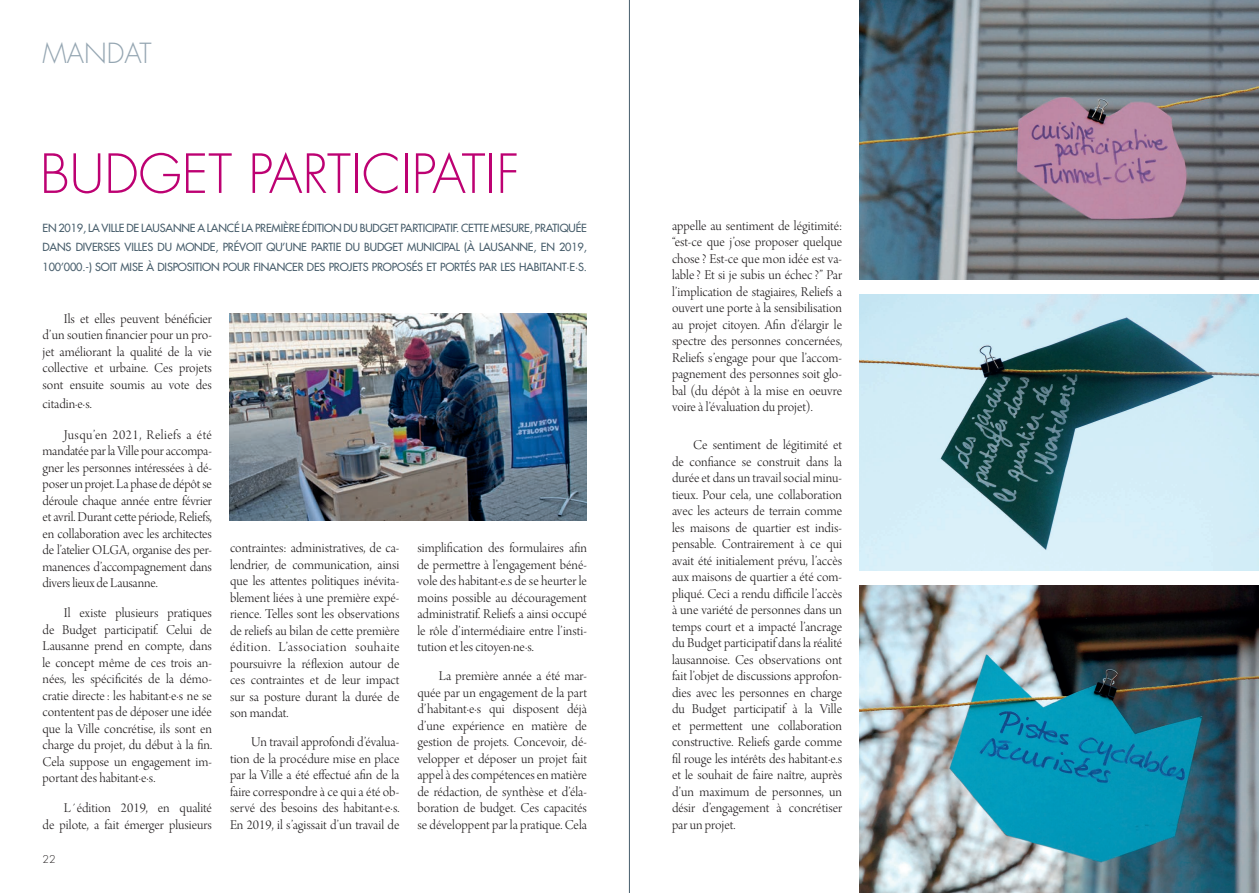
<style>
.page{position:relative;width:1259px;height:893px;background:#fff}
.page>*{position:absolute;margin:0;border:0;box-sizing:border-box;transform-origin:0 0}
.t1{font:300 52.5px "Futura";color:#bd0172}
.t2{font:300 27px "Futura";color:#95a6b2}
.t3{font:14.25px/16.5px "Arno Pro Light Display";color:#231f20;text-align:justify}
.t4{font:14.25px/30.2px "Arno Pro Light Display";letter-spacing:.03em;color:#231f20}
.t5{font:10.95px/19.5px "Futura";letter-spacing:-.015em;color:#475d6b;text-align:justify}
.t6{font:300 10.5px "Futura";color:#231f20}
.s1{font-style:inherit}
</style>
<div class="page">
<hr style="left:629px;top:0;width:1px;height:893px;background:#475d6b">
<img style="left:859px;top:295px;width:400px;height:275px">
<img style="left:859px;top:585px;width:400px;height:308px">
<img style="left:859px;top:0;width:400px;height:279px">
<img style="left:230px;top:313px;width:357px;height:208px">
<h2 class="t2" style="left:43px;top:37px;width:111px">MANDAT</h2>
<h1 class="t1" style="left:40px;top:142px;width:481px">BUDGET PARTICIPATIF</h1>
<p class="t5" style="left:43px;top:218px;width:546px">EN 2019, LA VILLE DE LAUSANNE A LANCÉ LA PREMIÈRE ÉDITION DU BUDGET PARTICIPATIF. CETTE MESURE, PRATIQUÉE DANS DIVERSES VILLES DU MONDE, PRÉVOIT QU’UNE PARTIE DU BUDGET MUNICIPAL (À LAUSANNE, EN 2019, 100’000.-) SOIT MISE À DISPOSITION POUR FINANCER DES PROJETS PROPOSÉS ET PORTÉS PAR LES HABITANT<span class="s1">·</span>E·S.</p>
<p class="t3" style="left:43px;top:311px;width:171px;text-indent:21px">Ils et elles peuvent bénéficier d’un soutien financier pour un pro&shy;jet améliorant la qualité de la vie collective et urbaine. Ces projets sont ensuite soumis au vote des</p>
<p class="t4" style="left:64px;top:390px;width:150px;text-indent:-21px">citadin·e·s.<br>Jusqu’en 2021, Reliefs a été</p>
<p class="t3" style="left:43px;top:444px;width:171px">mandatée par la Ville pour accompa&shy;gner les personnes intéressées à dé&shy;poser un projet. La phase de dépôt se déroule chaque année entre février et avril. Durant cette période, Reliefs, en collaboration avec les architectes de l’atelier OLGA, organise des per&shy;manences d’accompagnement dans divers lieux de Lausanne.</p>
<p class="t3" style="left:43px;top:606px;width:171px;text-indent:21px">Il existe plusieurs pratiques de Budget participatif. Celui de Lausanne prend en compte, dans le concept même de ces trois an&shy;nées, les spécificités de la démo&shy;cratie directe: les habitant·e·s ne se contentent pas de déposer une idée que la Ville concrétise, ils sont en charge du projet, du début à la fin.<br>Cela suppose un engagement im&shy;portant des habitant·e·s.</p>
<p class="t3" style="left:43px;top:801px;width:171px;text-align:right">L´édition 2019, en qualité<br>de pilote, a fait émerger plusieurs</p>
<p class="t6" style="left:43px;top:852px;width:15px">22</p>
<p class="t3" style="left:230px;top:540px;width:171px">contraintes: administratives, de ca&shy;lendrier, de communication, ainsi que les attentes politiques inévita&shy;blement liées à une première expé&shy;rience. Telles sont les observations de reliefs au bilan de cette première édition. L’association souhaite poursuivre la réflexion autour de ces contraintes et de leur impact sur sa posture durant la durée de son mandat.</p>
<p class="t3" style="left:230px;top:735px;width:171px;text-indent:21px">Un travail approfondi d’évalua&shy;tion de la procédure mise en place par la Ville a été effectué afin de la faire correspondre à ce qui a été ob&shy;servé des besoins des habitant·e·s.<br>En 2019, il s’agissait d’un travail de</p>
<p class="t3" style="left:417px;top:540px;width:171px">simplification des formulaires afin de permettre à l’engagement béné&shy;vole des habitant·e.s de se heurter le moins possible au découragement administratif. Reliefs a ainsi occupé le rôle d’intermédiaire entre l’insti&shy;tution et les citoyen·ne·s.</p>
<p class="t3" style="left:417px;top:669px;width:171px;text-indent:21px">La première année a été mar&shy;quée par un engagement de la part d’habitant·e·s qui disposent déjà d’une expérience en matière de gestion de projets. Concevoir, dé&shy;velopper et déposer un projet fait appel à des compétences en matière de rédaction, de synthèse et d’éla&shy;boration de budget. Ces capacités se développent par la pratique. Cela</p>
<p class="t3" style="left:672px;top:218px;width:172px">appelle au sentiment de légitimité: “est-ce que j’ose proposer quelque chose? Est-ce que mon idée est va&shy;lable? Et si je subis un échec?” Par l’implication de stagiaires, Reliefs a ouvert une porte à la sensibilisation au projet citoyen. Afin d’élargir le spectre des personnes concernées, Reliefs s’engage pour que l’accom&shy;pagnement des personnes soit glo&shy;bal (du dépôt à la mise en oeuvre voire à l’évaluation du projet).</p>
<p class="t3" style="left:672px;top:438px;width:172px;text-indent:21px">Ce sentiment de légitimité et de confiance se construit dans la durée et dans un travail social minu&shy;tieux. Pour cela, une collaboration avec les acteurs de terrain comme les maisons de quartier est indis&shy;pensable. Contrairement à ce qui avait été initialement prévu, l’accès aux maisons de quartier a été com&shy;pliqué. Ceci a rendu difficile l’accès à une variété de personnes dans un temps court et a impacté l’ancrage du Budget participatif dans la réalité lausannoise. Ces observations ont fait l’objet de discussions approfon&shy;dies avec les personnes en charge du Budget participatif à la Ville et permettent une collaboration constructive. Reliefs garde comme fil rouge les intérêts des habitant·e.s et le souhait de faire naître, auprès d’un maximum de personnes, un désir d’engagement à concrétiser par un projet.</p>
</div>
